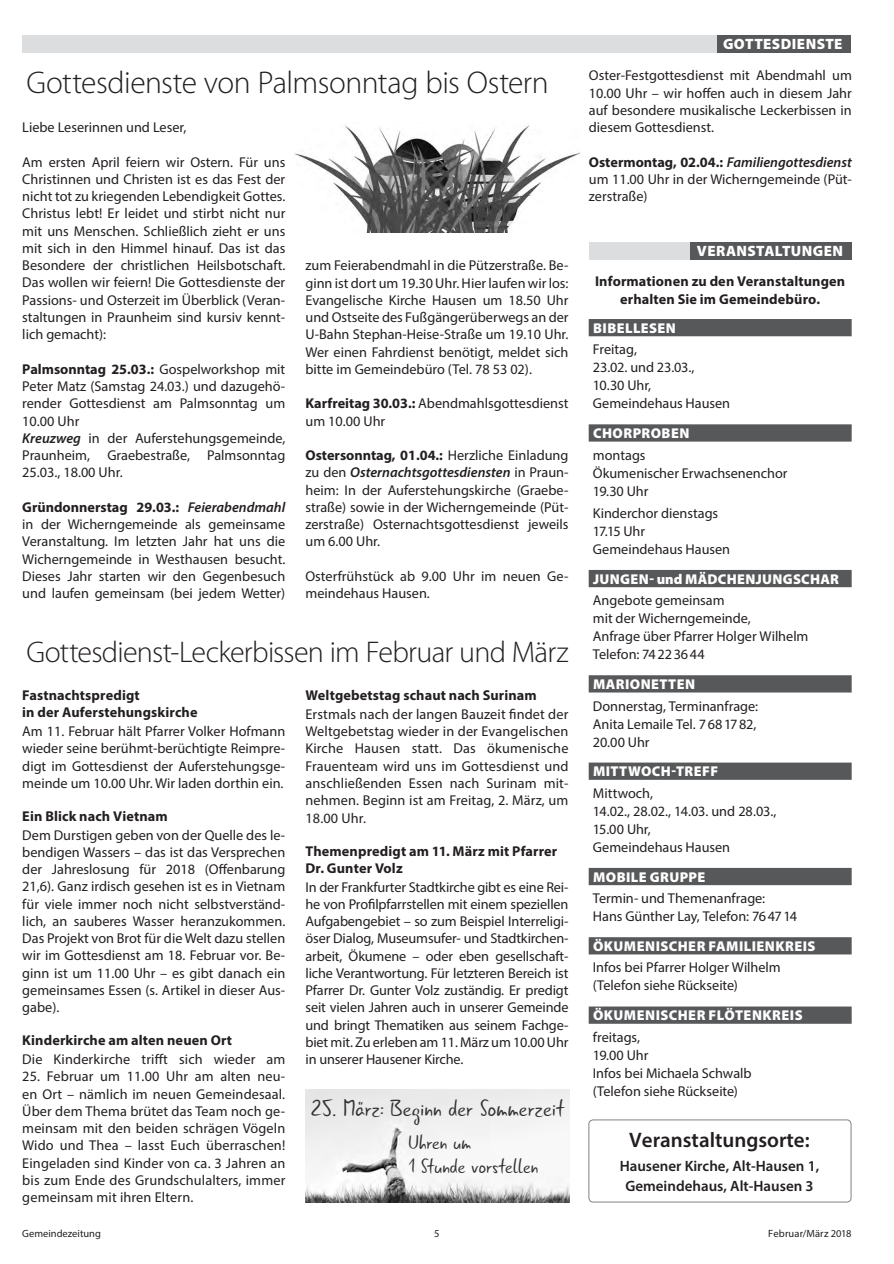
<style>
.page{position:relative;width:894px;height:1264px;background:#fff}
.page>*{position:absolute;margin:0;border:0;box-sizing:border-box;transform-origin:0 0}
.t1{font:300 31.5px "Myriad Pro";letter-spacing:-.015em;color:#231f20}
.t2{font:300 30px "Myriad Pro";letter-spacing:-.025em;color:#231f20}
.t3{font:24px "Gunny Rewritten";color:#312f30}
.t4{font:21px/23.9px "Gunny Rewritten";letter-spacing:.005em;color:#312f30}
.t5{font:600 21px "Myriad Pro";color:#231f20}
.t6{font:600 15px/19.5px "Myriad Pro";color:#231f20;text-align:center}
.t7{font:900 15px "Myriad Pro";letter-spacing:.03em;color:#fff}
.t8{font:14.25px/17.2px "Myriad Pro";color:#231f20}
.t9{font:700 14.25px/17.2px "Myriad Pro";letter-spacing:.01em;color:#231f20}
.t10{font:900 14.25px "Myriad Pro";letter-spacing:.03em;color:#fff}
.t11{font:10.5px "Myriad Pro";color:#231f20}
.s1{font-weight:700}
.s2{font-weight:600;font-style:italic}
</style>
<div class="page">
<div style="left:589px;top:242px;width:183px;height:17px;background:#dcdddf"></div>
<div style="left:691px;top:242px;width:161px;height:17px;background:#57585a"></div>
<div style="left:589px;top:1119px;width:262px;height:83px;border:1px solid #808285;border-radius:4px"></div>
<div style="left:589px;top:319px;width:262px;height:17px;background:#57585a"></div>
<div style="left:589px;top:424px;width:262px;height:17px;background:#57585a"></div>
<div style="left:589px;top:570px;width:262px;height:17px;background:#57585a"></div>
<div style="left:589px;top:675px;width:262px;height:17px;background:#57585a"></div>
<div style="left:589px;top:762px;width:262px;height:18px;background:#57585a"></div>
<div style="left:589px;top:868px;width:262px;height:17px;background:#57585a"></div>
<div style="left:589px;top:937px;width:262px;height:17px;background:#57585a"></div>
<div style="left:589px;top:1006px;width:262px;height:17px;background:#57585a"></div>
<div style="left:22px;top:35px;width:829px;height:17px;background:#dcdddf"></div>
<div style="left:717px;top:35px;width:134px;height:17px;background:#57585a"></div>
<img style="left:305px;top:1090px;width:264px;height:112px">
<img style="left:295px;top:125px;width:284px;height:108px">
<h1 class="t1" style="left:27px;top:65px;width:524px">Gottesdienste von Palmsonntag bis Ostern</h1>
<p class="t8" style="left:22px;top:118px;width:165px">Liebe Leserinnen und Leser,</p>
<p class="t8" style="left:22px;top:153px;width:264px;text-align:justify">Am ersten April feiern wir Ostern. Für uns Christinnen und Christen ist es das Fest der nicht tot zu kriegenden Lebendigkeit Gottes.<br>Christus lebt! Er leidet und stirbt nicht nur mit uns Menschen. Schließlich zieht er uns mit sich in den Himmel hinauf. Das ist das Besondere der christlichen Heilsbotschaft.<br>Das wollen wir feiern! Die Gottesdienste der Passions- und Osterzeit im Überblick (Veran&shy;staltungen in Praunheim sind kursiv kennt&shy;lich gemacht):</p>
<p class="t8" style="left:22px;top:360px;width:264px"><span class="s1">Palmsonntag 25.03.:</span> Gospelworkshop mit Peter Matz (Samstag 24.03.) und dazugehö&shy;render Gottesdienst am Palmsonntag um 10.00 Uhr<br><span class="s2">Kreuzweg</span> in der Auferstehungsgemeinde, Praunheim, Graebestraße, Palmsonntag 25.03., 18.00 Uhr.</p>
<p class="t8" style="left:22px;top:498px;width:264px;text-align:justify"><span class="s1">Gründonnerstag 29.03.:</span> <span class="s2">Feierabendmahl </span>in der Wicherngemeinde als gemeinsame Veranstaltung. Im letzten Jahr hat uns die Wicherngemeinde in Westhausen besucht.<br>Dieses Jahr starten wir den Gegenbesuch und laufen gemeinsam (bei jedem Wetter)</p>
<p class="t8" style="left:305px;top:257px;width:264px;text-align:justify">zum Feierabendmahl in die Pützerstraße. Be&shy;ginn ist dort um 19.30 Uhr. Hier laufen wir los:<br>Evangelische Kirche Hausen um 18.50 Uhr und Ostseite des Fußgängerüberwegs an der U-Bahn Stephan-Heise-Straße um 19.10 Uhr.<br>Wer einen Fahrdienst benötigt, meldet sich bitte im Gemeindebüro (Tel. 78 53 02).</p>
<p class="t8" style="left:305px;top:395px;width:264px"><span class="s1">Karfreitag 30.03.:</span> Abendmahlsgottesdienst um 10.00 Uhr</p>
<p class="t8" style="left:305px;top:446px;width:264px;text-align:justify"><span class="s1">Ostersonntag, 01.04.:</span> Herzliche Einladung zu den <span class="s2">Osternachtsgottesdiensten</span> in Praun&shy;heim: In der Auferstehungskirche (Graebe&shy;straße) sowie in der Wicherngemeinde (Püt&shy;zerstraße) Osternachtsgottesdienst jeweils um 6.00 Uhr.</p>
<p class="t8" style="left:305px;top:567px;width:264px">Osterfrühstück ab 9.00 Uhr im neuen Ge&shy;meindehaus Hausen.</p>
<h2 class="t2" style="left:27px;top:635px;width:543px">Gottesdienst-Leckerbissen im Februar und März</h2>
<p class="t9" style="left:22px;top:686px;width:177px">Fastnachtspredigt<br>in der Auferstehungskirche</p>
<p class="t8" style="left:22px;top:722px;width:264px;text-align:justify">Am 11. Februar hält Pfarrer Volker Hofmann wieder seine berühmt-berüchtigte Reimpre&shy;digt im Gottesdienst der Auferstehungsge&shy;meinde um 10.00 Uhr. Wir laden dorthin ein.</p>
<p class="t9" style="left:22px;top:807px;width:147px">Ein Blick nach Vietnam</p>
<p class="t8" style="left:22px;top:826px;width:264px;text-align:justify">Dem Durstigen geben von der Quelle des le&shy;bendigen Wassers – das ist das Versprechen der Jahreslosung für 2018 (Offenbarung 21,6). Ganz irdisch gesehen ist es in Vietnam für viele immer noch nicht selbstverständ&shy;lich, an sauberes Wasser heranzukommen.<br>Das Projekt von Brot für die Welt dazu stellen wir im Gottesdienst am 18. Februar vor. Be&shy;ginn ist um 11.00 Uhr – es gibt danach ein gemeinsames Essen (s. Artikel in dieser Aus&shy;gabe).</p>
<p class="t9" style="left:22px;top:1031px;width:211px">Kinderkirche am alten neuen Ort</p>
<p class="t8" style="left:22px;top:1050px;width:264px">Die Kinderkirche trifft sich wieder am</p>
<p class="t8" style="left:22px;top:1067px;width:264px;text-align:justify">25. Februar um 11.00 Uhr am alten neu&shy;en Ort – nämlich im neuen Gemeindesaal.<br>Über dem Thema brütet das Team noch ge&shy;meinsam mit den beiden schrägen Vögeln Wido und Thea – lasst Euch überraschen!<br>Eingeladen sind Kinder von ca. 3 Jahren an bis zum Ende des Grundschulalters, immer gemeinsam mit ihren Eltern.</p>
<p class="t9" style="left:305px;top:686px;width:233px">Weltgebetstag schaut nach Surinam</p>
<p class="t8" style="left:305px;top:705px;width:264px;text-align:justify">Erstmals nach der langen Bauzeit findet der Weltgebetstag wieder in der Evangelischen Kirche Hausen statt. Das ökumenische Frauenteam wird uns im Gottesdienst und anschließenden Essen nach Surinam mit&shy;nehmen. Beginn ist am Freitag, 2. März, um 18.00 Uhr.</p>
<p class="t9" style="left:305px;top:841px;width:253px">Themenpredigt am 11. März mit Pfarrer<br>Dr. Gunter Volz</p>
<p class="t8" style="left:305px;top:878px;width:264px;text-align:justify">In der Frankfurter Stadtkirche gibt es eine Rei&shy;he von Profilpfarrstellen mit einem speziellen Aufgabengebiet – so zum Beispiel Interreligi&shy;öser Dialog, Museumsufer- und Stadtkirchen&shy;arbeit, Ökumene – oder eben gesellschaft&shy;liche Verantwortung. Für letzteren Bereich ist Pfarrer Dr. Gunter Volz zuständig. Er predigt seit vielen Jahren auch in unserer Gemeinde und bringt Thematiken aus seinem Fachge&shy;biet mit. Zu erleben am 11. März um 10.00 Uhr in unserer Hausener Kirche.</p>
<h3 class="t3" style="left:311px;top:1093px;width:254px">25. März: Beginn der Sommerzeit</h3>
<h3 class="t4" style="left:408px;top:1131px;width:132px">Uhren um<br>1 Stunde vorstellen</h3>
<p class="t7" style="left:723px;top:35px;width:121px">GOTTESDIENSTE</p>
<p class="t8" style="left:589px;top:67px;width:264px;text-align:justify">Oster-Festgottesdienst mit Abendmahl um 10.00 Uhr – wir hoffen auch in diesem Jahr auf besondere musikalische Leckerbissen in diesem Gottesdienst.</p>
<p class="t8" style="left:589px;top:153px;width:264px;text-align:justify"><span class="s1">Ostermontag, 02.04.:</span> <span class="s2">Familiengottesdienst </span>um 11.00 Uhr in der Wicherngemeinde (Püt&shy;zerstraße)</p>
<p class="t7" style="left:697px;top:242px;width:148px">VERANSTALTUNGEN</p>
<p class="t9" style="left:595px;top:272px;width:252px;text-align:center">Informationen zu den Veranstaltungen erhalten Sie im Gemeindebüro.</p>
<p class="t10" style="left:593px;top:320px;width:84px">BIBELLESEN</p>
<p class="t8" style="left:593px;top:340px;width:139px;line-height:18px">Freitag,<br>23.02. und 23.03.,<br>10.30 Uhr,<br>Gemeindehaus Hausen</p>
<p class="t10" style="left:593px;top:425px;width:98px">CHORPROBEN</p>
<p class="t8" style="left:593px;top:445px;width:196px;line-height:18px">montags<br>Ökumenischer Erwachsenenchor<br>19.30 Uhr</p>
<p class="t8" style="left:593px;top:504px;width:139px;line-height:18px">Kinderchor dienstags<br>17.15 Uhr<br>Gemeindehaus Hausen</p>
<p class="t10" style="left:593px;top:571px;width:247px">JUNGEN- und MÄDCHENJUNGSCHAR</p>
<p class="t8" style="left:593px;top:591px;width:217px;line-height:18px">Angebote gemeinsam<br>mit der Wicherngemeinde,<br>Anfrage über Pfarrer Holger Wilhelm<br>Telefon: 74223644</p>
<p class="t10" style="left:593px;top:676px;width:104px">MARIONETTEN</p>
<p class="t8" style="left:593px;top:696px;width:167px;line-height:18px">Donnerstag, Terminanfrage:<br>Anita Lemaile Tel. 7681782,<br>20.00 Uhr</p>
<p class="t10" style="left:593px;top:763px;width:126px">MITTWOCH-TREFF</p>
<p class="t8" style="left:593px;top:784px;width:185px;line-height:18px">Mittwoch,<br>14.02., 28.02., 14.03. und 28.03.,<br>15.00 Uhr,<br>Gemeindehaus Hausen</p>
<p class="t10" style="left:593px;top:869px;width:114px">MOBILE GRUPPE</p>
<p class="t8" style="left:593px;top:889px;width:206px;line-height:18px">Termin- und Themenanfrage:<br>Hans Günther Lay, Telefon: 764714</p>
<p class="t10" style="left:593px;top:938px;width:224px">ÖKUMENISCHER FAMILIENKREIS</p>
<p class="t8" style="left:593px;top:958px;width:189px;line-height:18px">Infos bei Pfarrer Holger Wilhelm (Telefon siehe Rückseite)</p>
<p class="t10" style="left:593px;top:1007px;width:211px">ÖKUMENISCHER FLÖTENKREIS</p>
<p class="t8" style="left:593px;top:1027px;width:160px;line-height:18px">freitags,<br>19.00 Uhr<br>Infos bei Michaela Schwalb (Telefon siehe Rückseite)</p>
<h3 class="t5" style="left:629px;top:1126px;width:182px">Veranstaltungsorte:</h3>
<p class="t6" style="left:620px;top:1155px;width:201px">Hausener Kirche, Alt-Hausen 1,<br>Gemeindehaus, Alt-Hausen 3</p>
<p class="t11" style="left:22px;top:1227px;width:80px">Gemeindezeitung</p>
<p class="t11" style="left:434px;top:1227px;width:7px">5</p>
<p class="t11" style="left:768px;top:1227px;width:85px">Februar/März 2018</p>
</div>
